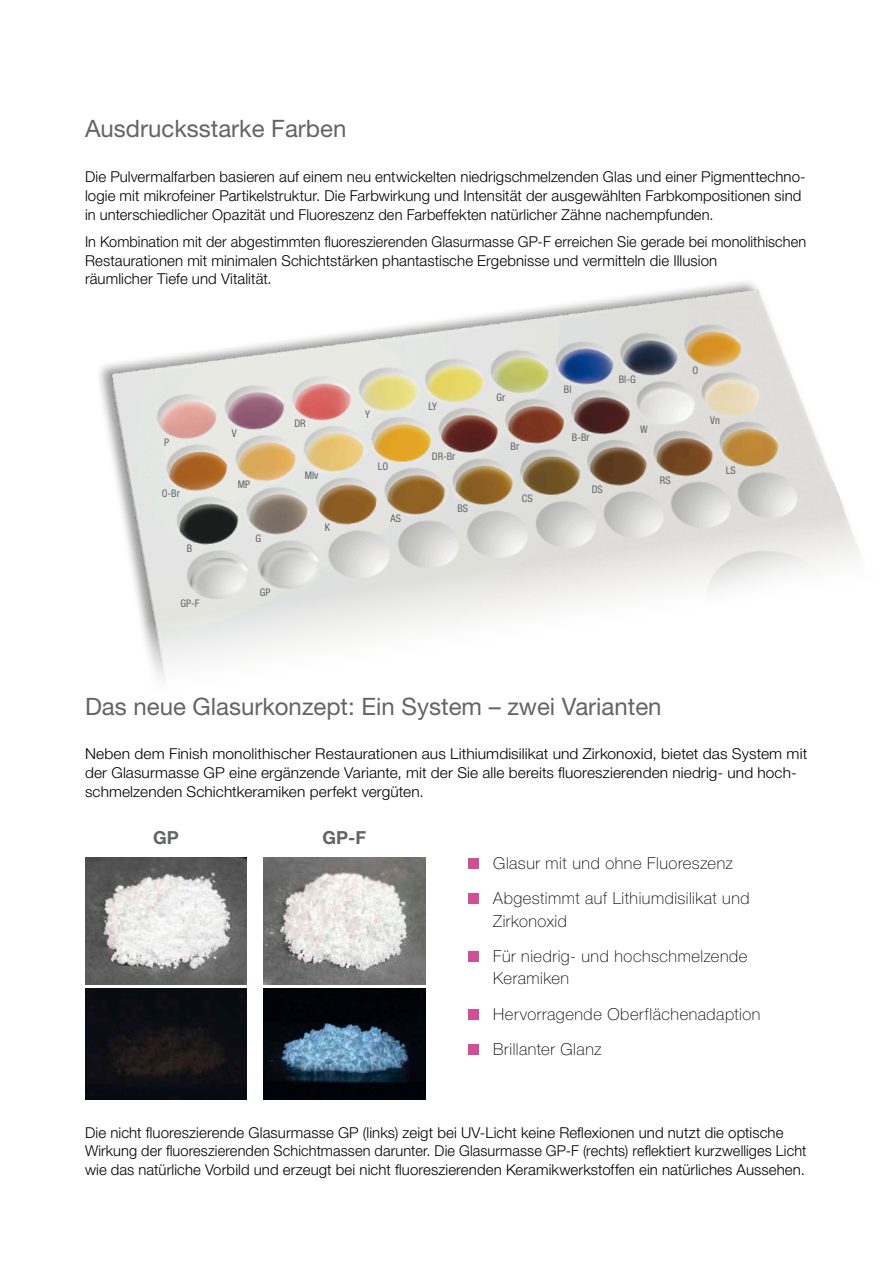
<style>
.page{position:relative;width:893px;height:1263px;background:#fff}
.page>*{position:absolute;margin:0;border:0;box-sizing:border-box;transform-origin:0 0}
.t1{font:24px "Helvetica Neue LT Pro";color:#636466}
.t2{font:700 18px "Helvetica Neue LT Pro";color:#636466}
.t3{font:100 16.5px/35.2px "Helvetica Neue LT Pro";letter-spacing:.03em;color:#000}
.t4{font:300 15px/18.8px "Helvetica Neue LT Pro";letter-spacing:.005em;color:#000}
.t5{font:300 15px/18.8px "Helvetica Neue LT Pro";letter-spacing:.005em;color:#000;scale:1.04 1}
.t6{font:300 15px/18.8px "Helvetica Neue LT Pro";letter-spacing:.005em;color:#000;scale:.96 1}
.t7{font:condensed 10.5px "Helvetica Neue LT Pro";color:#636466}
</style>
<div class="page">
<img style="left:264px;top:857px;width:161px;height:128px">
<img style="left:264px;top:989px;width:161px;height:110px">
<img style="left:85px;top:857px;width:162px;height:128px">
<img style="left:85px;top:989px;width:162px;height:110px">
<img style="left:99px;top:282px;width:743px;height:222px">
<svg style="left:120px;top:504px;width:739px;height:175px"></svg>
<div style="left:468px;top:858px;width:10px;height:11px;background:#d34e92"></div>
<div style="left:468px;top:893px;width:10px;height:11px;background:#d34e92"></div>
<div style="left:468px;top:951px;width:10px;height:11px;background:#d34e92"></div>
<div style="left:468px;top:1009px;width:10px;height:10px;background:#d34e92"></div>
<div style="left:468px;top:1044px;width:10px;height:11px;background:#d34e92"></div>
<h1 class="t1" style="left:85px;top:114px;width:263px">Ausdrucksstarke Farben</h1>
<p class="t4" style="left:85px;top:167px;width:720px">Die Pulvermalfarben basieren auf einem neu entwickelten niedrigschmelzenden Glas und einer Pigmenttechno&shy;logie mit mikrofeiner Partikelstruktur. Die Farbwirkung und Intensität der ausgewählten Farbkompositionen sind in unterschiedlicher Opazität und Fluoreszenz den Farbeffekten natürlicher Zähne nachempfunden.</p>
<p class="t6" style="left:85px;top:232px;width:753px">In Kombination mit der abgestimmten fluoreszierenden Glasurmasse GP-F erreichen Sie gerade bei monolithischen<br>Restaurationen mit minimalen Schichtstärken phantastische Ergebnisse und vermitteln die Illusion<br>räumlicher Tiefe und Vitalität.</p>
<p class="t7" style="left:164px;top:436px;width:7px">P</p>
<p class="t7" style="left:162px;top:487px;width:20px">O-Br</p>
<p class="t7" style="left:187px;top:542px;width:7px">B</p>
<p class="t7" style="left:181px;top:597px;width:21px">GP-F</p>
<p class="t7" style="left:232px;top:427px;width:6px">V</p>
<p class="t7" style="left:238px;top:478px;width:14px">MP</p>
<p class="t7" style="left:255px;top:532px;width:7px">G</p>
<p class="t7" style="left:260px;top:586px;width:12px">GP</p>
<p class="t7" style="left:294px;top:417px;width:13px">DR</p>
<p class="t7" style="left:305px;top:469px;width:15px">MIv</p>
<p class="t7" style="left:325px;top:521px;width:7px">K</p>
<p class="t7" style="left:365px;top:408px;width:6px">Y</p>
<p class="t7" style="left:378px;top:460px;width:12px">LO</p>
<p class="t7" style="left:390px;top:512px;width:12px">AS</p>
<p class="t7" style="left:428px;top:400px;width:10px">LY</p>
<p class="t7" style="left:432px;top:450px;width:25px">DR-Br</p>
<p class="t7" style="left:457px;top:502px;width:12px">BS</p>
<p class="t7" style="left:497px;top:391px;width:10px">Gr</p>
<p class="t7" style="left:511px;top:440px;width:10px">Br</p>
<p class="t7" style="left:522px;top:492px;width:12px">CS</p>
<p class="t7" style="left:564px;top:383px;width:9px">Bl</p>
<p class="t7" style="left:572px;top:431px;width:19px">B-Br</p>
<p class="t7" style="left:592px;top:483px;width:13px">DS</p>
<p class="t7" style="left:619px;top:373px;width:18px">Bl-G</p>
<p class="t7" style="left:640px;top:423px;width:9px">W</p>
<p class="t7" style="left:660px;top:474px;width:12px">RS</p>
<p class="t7" style="left:692px;top:365px;width:7px">O</p>
<p class="t7" style="left:710px;top:414px;width:11px">Vn</p>
<p class="t7" style="left:726px;top:464px;width:11px">LS</p>
<h1 class="t1" style="left:85px;top:691px;width:578px">Das neue Glasurkonzept: Ein System – zwei Varianten</h1>
<p class="t5" style="left:85px;top:744px;width:696px">Neben dem Finish monolithischer Restaurationen aus Lithiumdisilikat und Zirkonoxid, bietet das System mit der Glasurmasse GP eine ergänzende Variante, mit der Sie alle bereits fluoreszierenden niedrig- und hoch&shy;schmelzenden Schichtkeramiken perfekt vergüten.</p>
<p class="t2" style="left:153px;top:827px;width:27px">GP</p>
<p class="t2" style="left:323px;top:827px;width:45px">GP-F</p>
<p class="t3" style="left:493px;top:845px;width:258px">Glasur mit und ohne Fluoreszenz<br>Abgestimmt auf Lithiumdisilikat und</p>
<p class="t3" style="left:493px;top:903px;width:256px">Zirkonoxid<br>Für niedrig- und hochschmelzende</p>
<p class="t3" style="left:493px;top:961px;width:269px">Keramiken<br>Hervorragende Oberflächenadaption<br>Brillanter Glanz</p>
<p class="t4" style="left:85px;top:1122px;width:723px">Die nicht fluoreszierende Glasurmasse GP (links) zeigt bei UV-Licht keine Reflexionen und nutzt die optische<br>Wirkung der fluoreszierenden Schichtmassen darunter. Die Glasurmasse GP-F (rechts) reflektiert kurzwelliges Licht wie das natürliche Vorbild und erzeugt bei nicht fluoreszierenden Keramikwerkstoffen ein natürliches Aussehen.</p>
</div>
